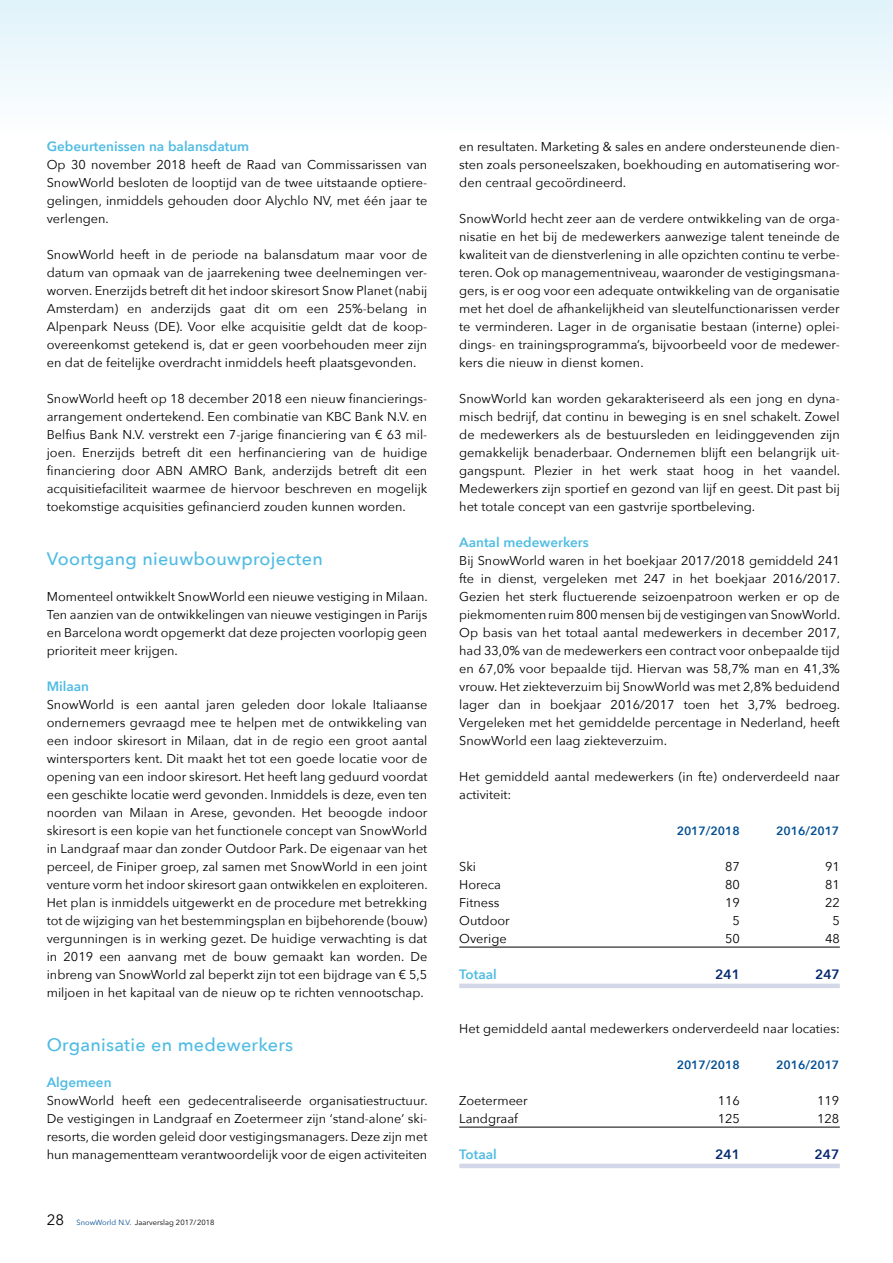
<style>
.page{position:relative;width:893px;height:1263px;background:#fff}
.page>*{position:absolute;margin:0;border:0;box-sizing:border-box;transform-origin:0 0}
.t1{font:500 18px "Avenir Next";letter-spacing:.015em;color:#50bce3}
.t2{font:600 13.5px "Avenir Next";color:#50bce3}
.t3{font:600 13.5px "Avenir Next";color:#042870}
.t4{font:12.75px/18px "Avenir Next";color:#000;text-align:justify}
.t5{font:600 12px "Avenir Next";color:#004e93}
.t6{font:7.5px "Avenir Next";color:#000}
.s1{font-size:15px}
.s2{color:#004e93}
</style>
<div class="page">
<svg style="left:0;top:0;width:893px;height:94px;fill:#eaf7fb"></svg>
<hr style="left:459px;top:947px;width:381px;height:1px;background:#000">
<hr style="left:459px;top:984px;width:381px;height:4px;background:#d4d7e8">
<hr style="left:459px;top:1127px;width:381px;height:1px;background:#000">
<hr style="left:459px;top:1164px;width:381px;height:4px;background:#d4d7e8">
<p class="t2" style="left:47px;top:134px;width:204px">Gebeurtenissen na balansdatum</p>
<p class="t4" style="left:47px;top:155px;width:382px">Op 30 november 2018 heeft de Raad van Commissarissen van SnowWorld besloten de looptijd van de twee uitstaande optiere&shy;gelingen, inmiddels gehouden door Alychlo NV, met één jaar te verlengen.</p>
<p class="t4" style="left:47px;top:245px;width:382px">SnowWorld heeft in de periode na balansdatum maar voor de datum van opmaak van de jaarrekening twee deelnemingen ver&shy;worven. Enerzijds betreft dit het indoor skiresort Snow Planet (nabij Amsterdam) en anderzijds gaat dit om een 25%-belang in Alpenpark Neuss (DE). Voor elke acquisitie geldt dat de koop&shy;overeenkomst getekend is, dat er geen voorbehouden meer zijn en dat de feitelijke overdracht inmiddels heeft plaatsgevonden.</p>
<p class="t4" style="left:47px;top:389px;width:382px">SnowWorld heeft op 18 december 2018 een nieuw financierings&shy;arrangement ondertekend. Een combinatie van KBC Bank N.V. en Belfius Bank N.V. verstrekt een 7-jarige financiering van € 63 mil&shy;joen. Enerzijds betreft dit een herfinanciering van de huidige financiering door ABN AMRO Bank, anderzijds betreft dit een acquisitiefaciliteit waarmee de hiervoor beschreven en mogelijk toekomstige acquisities gefinancierd zouden kunnen worden.</p>
<h1 class="t1" style="left:47px;top:543px;width:278px">Voortgang nieuwbouwprojecten</h1>
<p class="t4" style="left:47px;top:587px;width:382px">Momenteel ontwikkelt SnowWorld een nieuwe vestiging in Milaan.<br>Ten aanzien van de ontwikkelingen van nieuwe vestigingen in Parijs en Barcelona wordt opgemerkt dat deze projecten voorlopig geen prioriteit meer krijgen.</p>
<p class="t2" style="left:47px;top:674px;width:44px">Milaan</p>
<p class="t4" style="left:47px;top:695px;width:382px">SnowWorld is een aantal jaren geleden door lokale Italiaanse ondernemers gevraagd mee te helpen met de ontwikkeling van een indoor skiresort in Milaan, dat in de regio een groot aantal wintersporters kent. Dit maakt het tot een goede locatie voor de opening van een indoor skiresort. Het heeft lang geduurd voordat een geschikte locatie werd gevonden. Inmiddels is deze, even ten noorden van Milaan in Arese, gevonden. Het beoogde indoor skiresort is een kopie van het functionele concept van SnowWorld in Landgraaf maar dan zonder Outdoor Park. De eigenaar van het perceel, de Finiper groep, zal samen met SnowWorld in een joint venture vorm het indoor skiresort gaan ontwikkelen en exploiteren.<br>Het plan is inmiddels uitgewerkt en de procedure met betrekking tot de wijziging van het bestemmingsplan en bijbehorende (bouw) vergunningen is in werking gezet. De huidige verwachting is dat in 2019 een aanvang met de bouw gemaakt kan worden. De inbreng van SnowWorld zal beperkt zijn tot een bijdrage van € 5,5 miljoen in het kapitaal van de nieuw op te richten vennootschap.</p>
<h1 class="t1" style="left:47px;top:1029px;width:248px">Organisatie en medewerkers</h1>
<p class="t2" style="left:47px;top:1070px;width:66px">Algemeen</p>
<p class="t4" style="left:47px;top:1091px;width:382px">SnowWorld heeft een gedecentraliseerde organisatiestructuur.<br>De vestigingen in Landgraaf en Zoetermeer zijn ‘stand-alone’ ski&shy;resorts, die worden geleid door vestigingsmanagers. Deze zijn met hun managementteam verantwoordelijk voor de eigen activiteiten</p>
<p class="t6" style="left:47px;top:1216px;width:169px"><span class="s1">28</span> <span class="s2">SnowWorld N.V.</span> Jaarverslag 2017/2018</p>
<p class="t4" style="left:459px;top:137px;width:382px">en resultaten. Marketing &amp; sales en andere ondersteunende dien&shy;sten zoals personeelszaken, boekhouding en automatisering wor&shy;den centraal gecoördineerd.</p>
<p class="t4" style="left:459px;top:209px;width:382px">SnowWorld hecht zeer aan de verdere ontwikkeling van de orga&shy;nisatie en het bij de medewerkers aanwezige talent teneinde de kwaliteit van de dienstverlening in alle opzichten continu te verbe&shy;teren. Ook op managementniveau, waaronder de vestigingsmana&shy;gers, is er oog voor een adequate ontwikkeling van de organisatie met het doel de afhankelijkheid van sleutelfunctionarissen verder te verminderen. Lager in de organisatie bestaan (interne) oplei&shy;dings- en trainingsprogramma’s, bijvoorbeeld voor de medewer&shy;kers die nieuw in dienst komen.</p>
<p class="t4" style="left:459px;top:389px;width:382px">SnowWorld kan worden gekarakteriseerd als een jong en dyna&shy;misch bedrijf, dat continu in beweging is en snel schakelt. Zowel de medewerkers als de bestuursleden en leidinggevenden zijn gemakkelijk benaderbaar. Ondernemen blijft een belangrijk uit&shy;gangspunt. Plezier in het werk staat hoog in het vaandel.<br>Medewerkers zijn sportief en gezond van lijf en geest. Dit past bij het totale concept van een gastvrije sportbeleving.</p>
<p class="t2" style="left:459px;top:530px;width:131px">Aantal medewerkers</p>
<p class="t4" style="left:459px;top:551px;width:382px">Bij SnowWorld waren in het boekjaar 2017/2018 gemiddeld 241 fte in dienst, vergeleken met 247 in het boekjaar 2016/2017.<br>Gezien het sterk fluctuerende seizoenpatroon werken er op de piekmomenten ruim 800 mensen bij de vestigingen van SnowWorld.<br>Op basis van het totaal aantal medewerkers in december 2017, had 33,0% van de medewerkers een contract voor onbepaalde tijd en 67,0% voor bepaalde tijd. Hiervan was 58,7% man en 41,3% vrouw. Het ziekteverzuim bij SnowWorld was met 2,8% beduidend lager dan in boekjaar 2016/2017 toen het 3,7% bedroeg.<br>Vergeleken met het gemiddelde percentage in Nederland, heeft SnowWorld een laag ziekteverzuim.</p>
<p class="t4" style="left:459px;top:767px;width:382px">Het gemiddeld aantal medewerkers (in fte) onderverdeeld naar activiteit:</p>
<p class="t5" style="left:677px;top:820px;width:65px">2017/2018</p>
<p class="t5" style="left:776px;top:820px;width:65px">2016/2017</p>
<p class="t4" style="left:459px;top:857px;width:18px">Ski</p>
<p class="t4" style="left:725px;top:857px;width:16px">87</p>
<p class="t4" style="left:825px;top:857px;width:16px">91</p>
<p class="t4" style="left:459px;top:875px;width:43px">Horeca</p>
<p class="t4" style="left:725px;top:875px;width:16px">80</p>
<p class="t4" style="left:825px;top:875px;width:16px">81</p>
<p class="t4" style="left:459px;top:893px;width:42px">Fitness</p>
<p class="t4" style="left:725px;top:893px;width:16px">19</p>
<p class="t4" style="left:825px;top:893px;width:16px">22</p>
<p class="t4" style="left:459px;top:911px;width:52px">Outdoor</p>
<p class="t4" style="left:732px;top:911px;width:9px">5</p>
<p class="t4" style="left:832px;top:911px;width:9px">5</p>
<p class="t4" style="left:459px;top:929px;width:49px">Overige</p>
<p class="t4" style="left:725px;top:929px;width:16px">50</p>
<p class="t4" style="left:825px;top:929px;width:16px">48</p>
<p class="t2" style="left:459px;top:962px;width:39px">Totaal</p>
<p class="t3" style="left:715px;top:962px;width:26px">241</p>
<p class="t3" style="left:815px;top:962px;width:26px">247</p>
<p class="t4" style="left:459px;top:1019px;width:382px">Het gemiddeld aantal medewerkers onderverdeeld naar locaties:</p>
<p class="t5" style="left:677px;top:1054px;width:65px">2017/2018</p>
<p class="t5" style="left:776px;top:1054px;width:65px">2016/2017</p>
<p class="t4" style="left:459px;top:1091px;width:70px">Zoetermeer</p>
<p class="t4" style="left:718px;top:1091px;width:24px">116</p>
<p class="t4" style="left:817px;top:1091px;width:24px">119</p>
<p class="t4" style="left:459px;top:1109px;width:60px">Landgraaf</p>
<p class="t4" style="left:718px;top:1109px;width:24px">125</p>
<p class="t4" style="left:817px;top:1109px;width:24px">128</p>
<p class="t2" style="left:459px;top:1142px;width:39px">Totaal</p>
<p class="t3" style="left:715px;top:1142px;width:26px">241</p>
<p class="t3" style="left:815px;top:1142px;width:26px">247</p>
</div>
